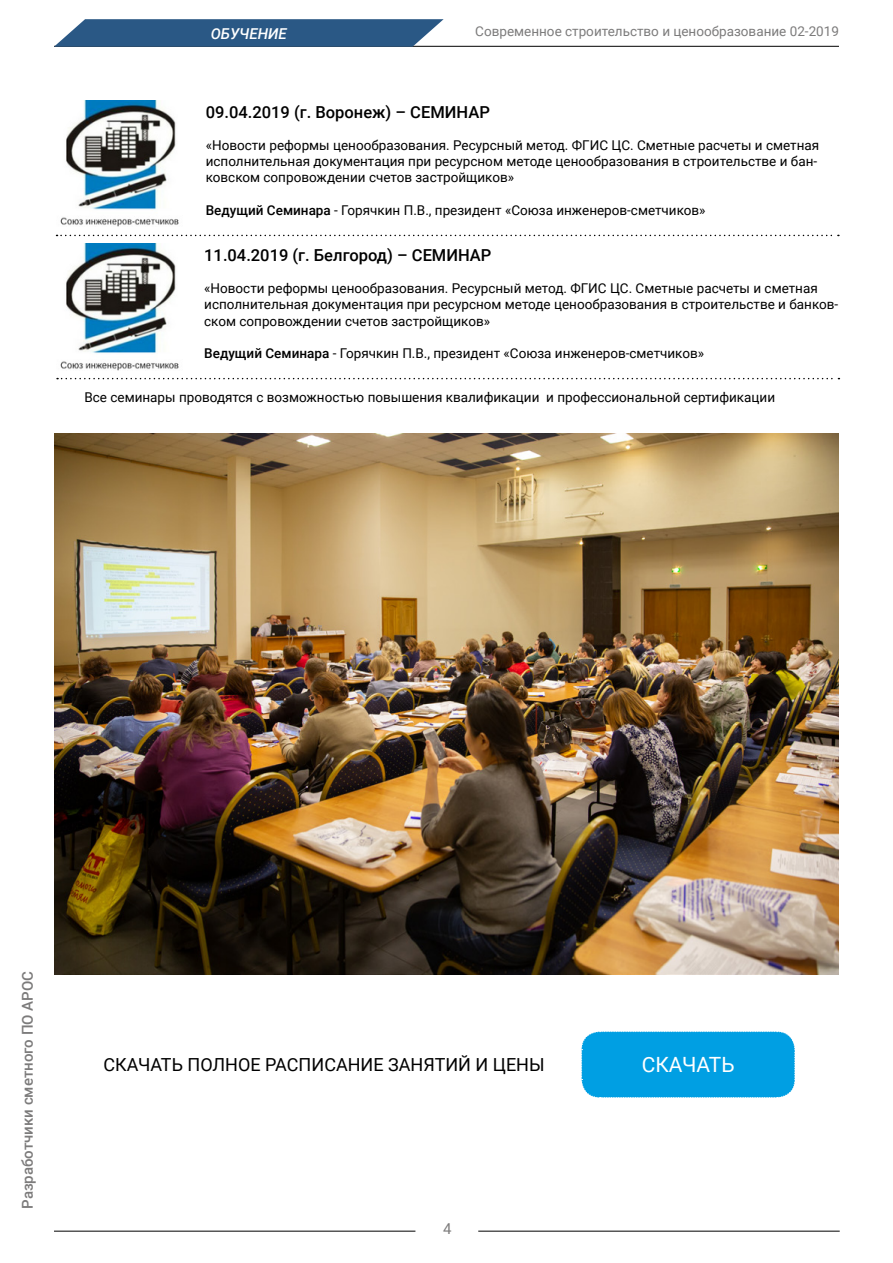
<style>
.page{position:relative;width:893px;height:1263px;background:#fff}
.page>*{position:absolute;margin:0;border:0;box-sizing:border-box;transform-origin:0 0}
.t1{font:21px "Roboto";color:#fff}
.t2{font:18px "Roboto";color:#000}
.t3{font:500 16.5px "Roboto";color:#000}
.t4{font:500 15px "Roboto";color:#7c7b7b}
.t5{font:italic 500 15px "Roboto";color:#fff}
.t6{font:15px "Roboto";color:#7c7b7b}
.t7{font:13.5px/16.2px "Roboto";color:#000}
.t8{font:13.5px "Roboto";color:#7c7b7b}
.s1{font-weight:500}
</style>
<div class="page">
<hr style="left:54px;top:46px;width:785px;height:1px;background:#000">
<hr style="left:54px;top:1231px;width:361px;height:1px;background:#000">
<hr style="left:478px;top:1231px;width:362px;height:1px;background:#000">
<svg style="left:54px;top:19px;width:390px;height:28px;background:#3b658e"></svg>
<svg style="left:57px;top:235px;width:782px;height:1px"></svg>
<img style="left:60px;top:101px;width:119px;height:126px">
<svg style="left:57px;top:378px;width:782px;height:1px"></svg>
<img style="left:60px;top:244px;width:119px;height:126px">
<img style="left:54px;top:433px;width:785px;height:541px">
<div style="left:581px;top:1031px;width:214px;height:67px;background:#009fe3"></div>
<p class="t5" style="left:211px;top:23px;width:77px">ОБУЧЕНИЕ</p>
<p class="t8" style="left:475px;top:21px;width:365px">Современное строительство и ценообразование 02-2019</p>
<p class="t3" style="left:206px;top:100px;width:286px">09.04.2019 (г. Воронеж) – СЕМИНАР</p>
<p class="t7" style="left:206px;top:137px;width:615px">«Новости реформы ценообразования. Ресурсный метод. ФГИС ЦС. Сметные расчеты и сметная исполнительная документация при ресурсном методе ценообразования в строительстве и бан&shy;ковском сопровождении счетов застройщиков»</p>
<p class="t7" style="left:206px;top:201px;width:501px"><span class="s1">Ведущий Семинара</span> - Горячкин П.В., президент «Союза инженеров-сметчиков»</p>
<p class="t3" style="left:204px;top:243px;width:289px">11.04.2019 (г. Белгород) – СЕМИНАР</p>
<p class="t7" style="left:204px;top:280px;width:636px">«Новости реформы ценообразования. Ресурсный метод. ФГИС ЦС. Сметные расчеты и сметная исполнительная документация при ресурсном методе ценообразования в строительстве и банков&shy;ском сопровождении счетов застройщиков»</p>
<p class="t7" style="left:204px;top:345px;width:501px"><span class="s1">Ведущий Семинара</span> - Горячкин П.В., президент «Союза инженеров-сметчиков»</p>
<p class="t7" style="left:84px;top:388px;width:692px">Все семинары проводятся с возможностью повышения квалификации и профессиональной сертификации</p>
<p class="t4" style="left:17px;top:1209px;width:240px;rotate:-90deg">Разработчики сметного ПО АРОС</p>
<h2 class="t2" style="left:103px;top:1052px;width:443px">СКАЧАТЬ ПОЛНОЕ РАСПИСАНИЕ ЗАНЯТИЙ И ЦЕНЫ</h2>
<h1 class="t1" style="left:642px;top:1050px;width:94px">СКАЧАТЬ</h1>
<p class="t6" style="left:443px;top:1218px;width:10px">4</p>
</div>
